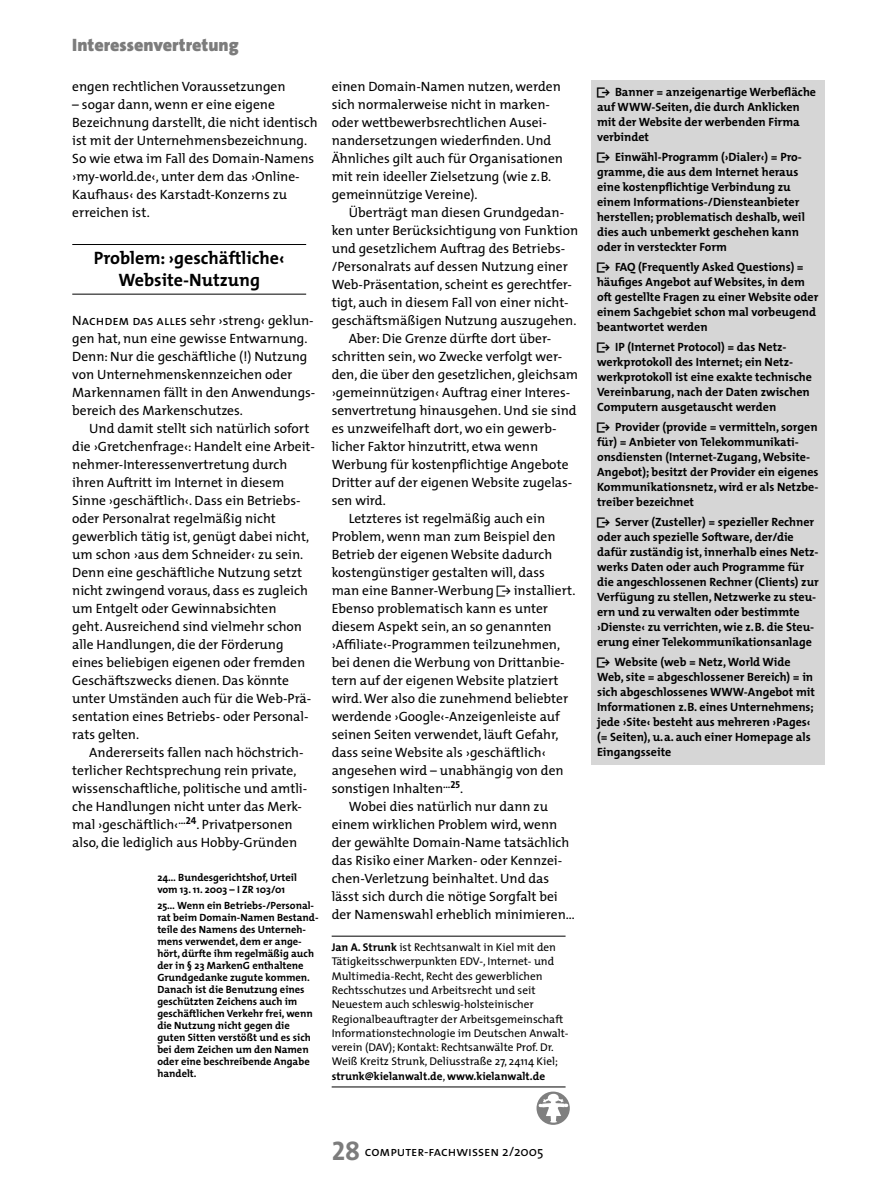
<style>
.page{position:relative;width:893px;height:1191px;background:#fff}
.page>*{position:absolute;margin:0;border:0;box-sizing:border-box;transform-origin:0 0}
.t1{font:700 18px/21.6px "The Mix";color:#000;text-align:center}
.t2{font:900 18px "The Sans";color:#7c7c7c}
.t3{font:13.5px/18px "The Mix";color:#000}
.t4{font:13.5px "The Sans Caps";color:#000}
.t5{font:700 12px/15px "The Mix";color:#000}
.t6{font:11.25px/14.2px "The Mix";color:#000}
.t7{font:700 10.5px/12px "The Mix";color:#000}
.s1{font-family:"The Mix Caps"}
.s2{font-family:"The Mix Expert"}
.s3{font-weight:700}
.s4{font-family:"The Mix Bold Expert";font-weight:400}
.s5{font-family:"The Sans Bold Caps";font-size:27px;color:#7c7c7c}
.s6{font-family:"The Sans"}
</style>
<div class="page">
<hr style="left:332px;top:936px;width:234px;height:1px;background:#000">
<hr style="left:332px;top:1086px;width:234px;height:1px;background:#000">
<svg style="left:536px;top:1091px;width:34px;height:33px"></svg>
<svg style="left:538px;top:1093px;width:30px;height:30px"></svg>
<div style="left:591px;top:81px;width:234px;height:684px;background:#d6d6d6"></div>
<hr style="left:72px;top:244px;width:234px;height:1px;background:#000">
<hr style="left:72px;top:294px;width:234px;height:1px;background:#000">
<h1 class="t2" style="left:72px;top:30px;width:168px">Interessenvertretung</h1>
<p class="t3" style="left:72px;top:77px;width:215px">engen rechtlichen Voraussetzungen</p>
<p class="t3" style="left:72px;top:95px;width:247px">– sogar dann, wenn er eine eigene Bezeichnung darstellt, die nicht identisch ist mit der Unternehmensbezeichnung.<br>So wie etwa im Fall des Domain-Namens ›my-world.de‹, unter dem das ›Online-Kaufhaus‹ des Karstadt-Konzerns zu erreichen ist.</p>
<h1 class="t1" style="left:94px;top:247px;width:192px">Problem: ›geschäftliche‹<br>Website-Nutzung</h1>
<p class="t3" style="left:72px;top:311px;width:245px"><span class="s1">Nachdem das alles</span> sehr ›streng‹ geklun&shy;gen hat, nun eine gewisse Entwarnung.<br>Denn: Nur die geschäftliche (!) Nutzung von Unternehmenskennzeichen oder Markennamen fällt in den Anwendungs&shy;bereich des Markenschutzes.</p>
<p class="t3" style="left:72px;top:419px;width:244px;text-indent:17px">Und damit stellt sich natürlich sofort die ›Gretchenfrage‹: Handelt eine Arbeit&shy;nehmer-Interessenvertretung durch ihren Auftritt im Internet in diesem Sinne ›geschäftlich‹. Dass ein Betriebs&shy;oder Personalrat regelmäßig nicht gewerblich tätig ist, genügt dabei nicht, um schon ›aus dem Schneider‹ zu sein.<br>Denn eine geschäftliche Nutzung setzt nicht zwingend voraus, dass es zugleich um Entgelt oder Gewinnabsichten<br>geht. Ausreichend sind vielmehr schon alle Handlungen, die der Förderung eines beliebigen eigenen oder fremden Geschäftszwecks dienen. Das könnte unter Umständen auch für die Web-Prä&shy;sentation eines Betriebs- oder Personal&shy;rats gelten.</p>
<p class="t3" style="left:72px;top:743px;width:236px;text-indent:17px">Andererseits fallen nach höchstrich&shy;terlicher Rechtsprechung rein private, wissenschaftliche, politische und amtli&shy;che Handlungen nicht unter das Merk&shy;mal ›geschäftlich‹<sup>…24</sup>. Privatpersonen also, die lediglich aus Hobby-Gründen</p>
<p class="t7" style="left:157px;top:871px;width:141px">24… Bundesgerichtshof, Urteil vom 13. 11. 2003 – I ZR 103/01</p>
<p class="t7" style="left:157px;top:899px;width:163px">25… Wenn ein Betriebs-/Personal&shy;rat beim Domain-Namen Bestand&shy;teile des Namens des Unterneh&shy;mens verwendet, dem er ange&shy;hört, dürfte ihm regelmäßig auch der in § 23 MarkenG enthaltene<br>Grundgedanke zugute kommen.<br>Danach ist die Benutzung eines geschützten Zeichens auch im geschäftlichen Verkehr frei, wenn die Nutzung nicht gegen die guten Sitten verstößt und es sich bei dem Zeichen um den Namen oder eine beschreibende Angabe handelt.</p>
<p class="t3" style="left:332px;top:77px;width:233px">einen Domain-Namen nutzen, werden sich normalerweise nicht in marken&shy;oder wettbewerbsrechtlichen Ausei&shy;nandersetzungen wiederfinden. Und Ähnliches gilt auch für Organisationen mit rein ideeller Zielsetzung (wie z.B. gemeinnützige Vereine).</p>
<p class="t3" style="left:349px;top:203px;width:217px">Überträgt man diesen Grundgedan-</p>
<p class="t3" style="left:332px;top:221px;width:248px">ken unter Berücksichtigung von Funktion</p>
<p class="t3" style="left:332px;top:239px;width:235px">und gesetzlichem Auftrag des Betriebs-</p>
<p class="t3" style="left:332px;top:257px;width:238px">/Personalrats auf dessen Nutzung einer</p>
<p class="t3" style="left:332px;top:275px;width:242px">Web-Präsentation, scheint es gerechtfer-</p>
<p class="t3" style="left:332px;top:293px;width:238px">tigt, auch in diesem Fall von einer nicht-</p>
<p class="t3" style="left:332px;top:311px;width:246px">geschäftsmäßigen Nutzung auszugehen.</p>
<p class="t3" style="left:349px;top:329px;width:204px">Aber: Die Grenze dürfte dort über-</p>
<p class="t3" style="left:332px;top:347px;width:232px">schritten sein, wo Zwecke verfolgt wer-</p>
<p class="t3" style="left:332px;top:365px;width:248px">den, die über den gesetzlichen, gleichsam</p>
<p class="t3" style="left:332px;top:383px;width:240px">›gemeinnützigen‹ Auftrag einer Interes-</p>
<p class="t3" style="left:332px;top:401px;width:246px">senvertretung hinausgehen. Und sie sind</p>
<p class="t3" style="left:332px;top:419px;width:226px">es unzweifelhaft dort, wo ein gewerb-</p>
<p class="t3" style="left:332px;top:437px;width:208px">licher Faktor hinzutritt, etwa wenn</p>
<p class="t3" style="left:332px;top:455px;width:238px">Werbung für kostenpflichtige Angebote</p>
<p class="t3" style="left:332px;top:473px;width:242px">Dritter auf der eigenen Website zugelas-</p>
<p class="t3" style="left:332px;top:491px;width:56px">sen wird.</p>
<p class="t3" style="left:349px;top:509px;width:198px">Letzteres ist regelmäßig auch ein</p>
<p class="t3" style="left:332px;top:527px;width:225px">Problem, wenn man zum Beispiel den</p>
<p class="t3" style="left:332px;top:545px;width:222px">Betrieb der eigenen Website dadurch</p>
<p class="t3" style="left:332px;top:563px;width:215px">kostengünstiger gestalten will, dass</p>
<p class="t3" style="left:332px;top:581px;width:245px">man eine Banner-Werbung <span class="s2">û</span> installiert.</p>
<p class="t3" style="left:332px;top:599px;width:218px">Ebenso problematisch kann es unter</p>
<p class="t3" style="left:332px;top:617px;width:222px">diesem Aspekt sein, an so genannten</p>
<p class="t3" style="left:332px;top:635px;width:230px">›Affiliate‹-Programmen teilzunehmen,</p>
<p class="t3" style="left:332px;top:653px;width:235px">bei denen die Werbung von Drittanbie-</p>
<p class="t3" style="left:332px;top:671px;width:228px">tern auf der eigenen Website platziert</p>
<p class="t3" style="left:332px;top:689px;width:238px">wird. Wer also die zunehmend beliebter</p>
<p class="t3" style="left:332px;top:707px;width:230px">werdende ›Google‹-Anzeigenleiste auf</p>
<p class="t3" style="left:332px;top:725px;width:228px">seinen Seiten verwendet, läuft Gefahr,</p>
<p class="t3" style="left:332px;top:743px;width:216px">dass seine Website als ›geschäftlich‹</p>
<p class="t3" style="left:332px;top:761px;width:234px">angesehen wird – unabhängig von den</p>
<p class="t3" style="left:332px;top:779px;width:133px">sonstigen Inhalten<sup>…25</sup>.</p>
<p class="t3" style="left:349px;top:797px;width:201px">Wobei dies natürlich nur dann zu</p>
<p class="t3" style="left:332px;top:815px;width:227px">einem wirklichen Problem wird, wenn</p>
<p class="t3" style="left:332px;top:833px;width:239px">der gewählte Domain-Name tatsächlich</p>
<p class="t3" style="left:332px;top:851px;width:232px">das Risiko einer Marken- oder Kennzei-</p>
<p class="t3" style="left:332px;top:869px;width:219px">chen-Verletzung beinhaltet. Und das</p>
<p class="t3" style="left:332px;top:887px;width:228px">lässt sich durch die nötige Sorgfalt bei</p>
<p class="t3" style="left:332px;top:905px;width:245px">der Namenswahl erheblich minimieren…</p>
<p class="t6" style="left:332px;top:940px;width:238px"><span class="s3">Jan A. Strunk</span> ist Rechtsanwalt in Kiel mit den Tätigkeitsschwerpunkten EDV-, Internet- und Multimedia-Recht, Recht des gewerblichen Rechtsschutzes und Arbeitsrecht und seit Neuestem auch schleswig-holsteinischer Regionalbeauftragter der Arbeitsgemeinschaft Informationstechnologie im Deutschen Anwalt&shy;verein (DAV); Kontakt: Rechtsanwälte Prof. Dr.<br>Weiß Kreitz Strunk, Deliusstraße 27, 24114 Kiel; <span class="s3">strunk@kielanwalt.de</span>, <span class="s3">www.kielanwalt.de</span></p>
<p class="t5" style="left:597px;top:84px;width:221px"><span class="s4">û</span> Banner = anzeigenartige Werbefläche auf WWW-Seiten, die durch Anklicken mit der Website der werbenden Firma verbindet</p>
<p class="t5" style="left:597px;top:149px;width:209px"><span class="s4">û</span> Einwähl-Programm (›Dialer‹) = Pro&shy;gramme, die aus dem Internet heraus eine kostenpflichtige Verbindung zu einem Informations-/Diensteanbieter herstellen; problematisch deshalb, weil dies auch unbemerkt geschehen kann oder in versteckter Form</p>
<p class="t5" style="left:597px;top:259px;width:223px"><span class="s4">û</span> FAQ (Frequently Asked Questions) = häufiges Angebot auf Websites, in dem oft gestellte Fragen zu einer Website oder einem Sachgebiet schon mal vorbeugend beantwortet werden</p>
<p class="t5" style="left:597px;top:339px;width:216px"><span class="s4">û</span> IP (Internet Protocol) = das Netz&shy;werkprotokoll des Internet; ein Netz&shy;werkprotokoll ist eine exakte technische Vereinbarung, nach der Daten zwischen Computern ausgetauscht werden</p>
<p class="t5" style="left:597px;top:419px;width:223px"><span class="s4">û</span> Provider (provide = vermitteln, sorgen für) = Anbieter von Telekommunikati&shy;onsdiensten (Internet-Zugang, Website-Angebot); besitzt der Provider ein eigenes Kommunikationsnetz, wird er als Netzbe&shy;treiber bezeichnet</p>
<p class="t5" style="left:597px;top:514px;width:223px"><span class="s4">û</span> Server (Zusteller) = spezieller Rechner oder auch spezielle Software, der/die dafür zuständig ist, innerhalb eines Netz&shy;werks Daten oder auch Programme für die angeschlossenen Rechner (Clients) zur Verfügung zu stellen, Netzwerke zu steu&shy;ern und zu verwalten oder bestimmte ›Dienste‹ zu verrichten, wie z.B. die Steu&shy;erung einer Telekommunikationsanlage</p>
<p class="t5" style="left:597px;top:654px;width:219px"><span class="s4">û</span> Website (web = Netz, World Wide Web, site = abgeschlossener Bereich) = in sich abgeschlossenes WWW-Angebot mit Informationen z.B. eines Unternehmens; jede ›Site‹ besteht aus mehreren ›Pages‹ (= Seiten), u.a. auch einer Homepage als Eingangsseite</p>
<p class="t4" style="left:332px;top:1139px;width:213px"><span class="s5">28</span> computer-fachwissen <span class="s6">2/2005</span></p>
</div>
